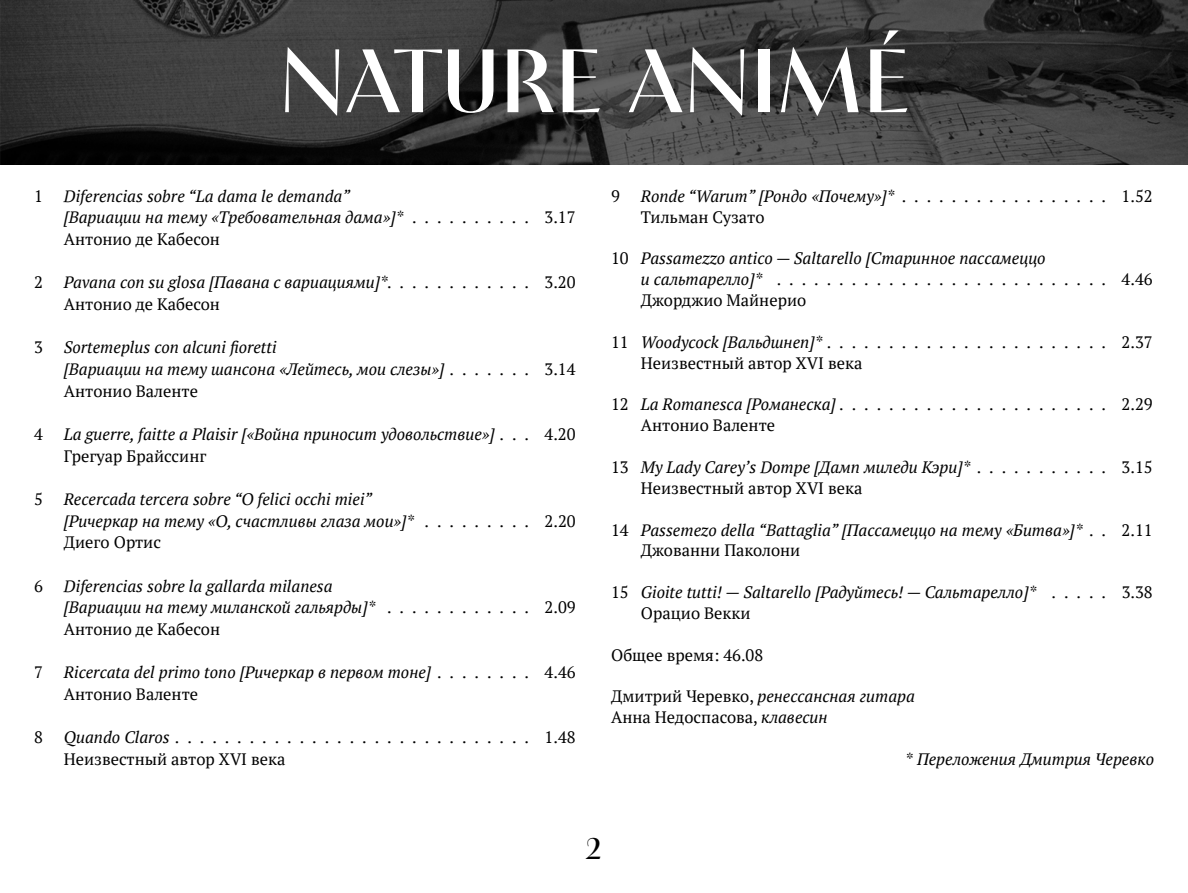
<style>
.page{position:relative;width:1188px;height:893px;background:#fff}
.page>*{position:absolute;margin:0;border:0;box-sizing:border-box;transform-origin:0 0}
.t1{font:500 90px "PF Marlet Display";color:#fff}
.t2{font:500 30px "PF Marlet Display";color:#000}
.t3{font:italic 16.5px/21.6px "PT Serif";color:#000}
.t4{font:16.5px/20.9px "PT Serif";color:#000}
.s1{font-style:normal}
.s2{font-style:italic}
</style>
<div class="page">
<img style="left:0;top:0;width:1188px;height:164px">
<h1 class="t1" style="left:278px;top:24px;width:633px">NATURE ANIMÉ</h1>
<p class="t4" style="left:34px;top:185px;width:10px">1</p>
<p class="t3" style="left:64px;top:185px;width:341px">Diferencias sobre “La dama le demanda” [Вариации на тему «Требовательная дама»]*</p>
<p class="t4" style="left:64px;top:229px;width:158px">Антонио де Кабесон</p>
<p class="t4" style="left:545px;top:207px;width:32px">3.17</p>
<p class="t4" style="left:34px;top:272px;width:10px">2</p>
<p class="t3" style="left:64px;top:272px;width:513px">Pavana con su glosa [Павана с вариациями]* . . . . . . . . . . . . <span class="s1">3.20<br>Антонио де Кабесон</span></p>
<p class="t4" style="left:34px;top:337px;width:10px">3</p>
<p class="t3" style="left:64px;top:336px;width:513px">Sortemeplus con alcuni fioretti<br>[Вариации на тему шансона «Лейтесь, мои слезы»] . . . . . . . <span class="s1">3.14<br>Антонио Валенте</span></p>
<p class="t4" style="left:34px;top:423px;width:10px">4</p>
<p class="t3" style="left:64px;top:423px;width:513px">La guerre, faitte a Plaisir [«Война приносит удовольствие»] . . . <span class="s1">4.20<br>Грегуар Брайссинг</span></p>
<p class="t4" style="left:34px;top:488px;width:10px">5</p>
<p class="t3" style="left:64px;top:488px;width:352px">Recercada tercera sobre “O felici occhi miei” [Ричеркар на тему «О, счастливы глаза мои»]*</p>
<p class="t4" style="left:545px;top:510px;width:32px">2.20</p>
<p class="t4" style="left:64px;top:532px;width:99px">Диего Ортис</p>
<p class="t4" style="left:34px;top:575px;width:10px">6</p>
<p class="t3" style="left:64px;top:575px;width:313px">Diferencias sobre la gallarda milanesa [Вариации на тему миланской гальярды]*</p>
<p class="t4" style="left:64px;top:618px;width:158px">Антонио де Кабесон</p>
<p class="t4" style="left:545px;top:596px;width:32px">2.09</p>
<p class="t4" style="left:34px;top:661px;width:10px">7</p>
<p class="t3" style="left:64px;top:661px;width:369px">Ricercata del primo tono [Ричеркар в первом тоне]</p>
<p class="t4" style="left:545px;top:661px;width:32px">4.46</p>
<p class="t4" style="left:64px;top:683px;width:136px">Антонио Валенте</p>
<p class="t4" style="left:34px;top:726px;width:10px">8</p>
<p class="t3" style="left:64px;top:726px;width:513px">Quando Claros . . . . . . . . . . . . . . . . . . . . . . . . . . . . . <span class="s1">1.48<br>Неизвестный автор XVI века</span></p>
<p class="t4" style="left:611px;top:185px;width:10px">9</p>
<p class="t3" style="left:641px;top:185px;width:255px">Ronde “Warum” [Рондо «Почему»]*</p>
<p class="t4" style="left:1122px;top:185px;width:32px">1.52</p>
<p class="t4" style="left:641px;top:206px;width:125px">Тильман Сузато</p>
<p class="t3" style="left:641px;top:248px;width:406px;line-height:20.9px;text-indent:-30px"><span class="s1">10</span> Passamezzo antico — Saltarello [Старинное пассамеццо и сальтарелло]*</p>
<p class="t4" style="left:1122px;top:269px;width:32px">4.46</p>
<p class="t4" style="left:641px;top:290px;width:167px">Джорджио Майнерио</p>
<p class="t3" style="left:641px;top:331px;width:513px;line-height:20.9px;text-indent:-30px"><span class="s1">11</span> Woodycock [Вальдшнеп]* . . . . . . . . . . . . . . . . . . . . . . . <span class="s1">2.37<br>Неизвестный автор XVI века</span></p>
<p class="t3" style="left:641px;top:394px;width:513px;line-height:20.9px;text-indent:-30px"><span class="s1">12</span> La Romanesca [Романеска] . . . . . . . . . . . . . . . . . . . . . . <span class="s1">2.29<br>Антонио Валенте</span></p>
<p class="t3" style="left:611px;top:456px;width:361px"><span class="s1">13</span> My Lady Carey’s Dompe [Дамп миледи Кэри]*</p>
<p class="t4" style="left:1122px;top:456px;width:32px">3.15</p>
<p class="t4" style="left:641px;top:477px;width:223px">Неизвестный автор XVI века</p>
<p class="t3" style="left:611px;top:518px;width:473px"><span class="s1">14</span> Passemezo della “Battaglia” [Пассамеццо на тему «Битва»]*</p>
<p class="t4" style="left:1122px;top:519px;width:32px">2.11</p>
<p class="t4" style="left:641px;top:540px;width:161px">Джованни Паколони</p>
<p class="t3" style="left:611px;top:581px;width:426px"><span class="s1">15</span> Gioite tutti! — Saltarello [Радуйтесь! — Сальтарелло]*</p>
<p class="t4" style="left:1122px;top:581px;width:32px">3.38</p>
<p class="t4" style="left:641px;top:602px;width:111px">Орацио Векки</p>
<p class="t4" style="left:611px;top:644px;width:154px">Общее время: 46.08</p>
<p class="t4" style="left:611px;top:685px;width:305px">Дмитрий Черевко, <span class="s2">ренессансная гитара<br></span>Анна Недоспасова, <span class="s2">клавесин</span></p>
<p class="t3" style="left:906px;top:748px;width:250px"><span class="s1">*</span> Переложения Дмитрия Черевко</p>
<h2 class="t2" style="left:586px;top:829px;width:17px">2</h2>
</div>
